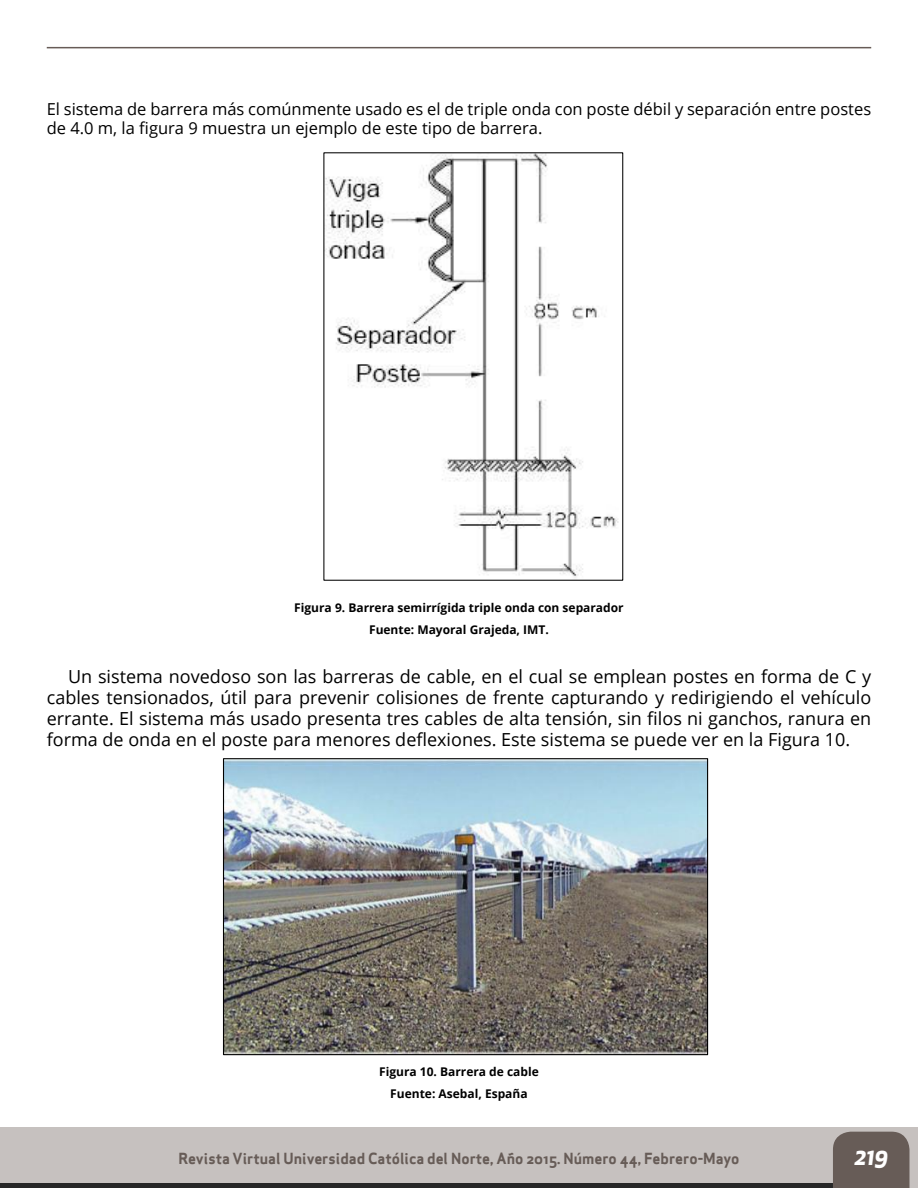
<style>
.page{position:relative;width:918px;height:1188px;background:#fff}
.page>*{position:absolute;margin:0;border:0;box-sizing:border-box;transform-origin:0 0}
.t1{font:italic 700 22.5px "Apex New";color:#fff}
.t2{font:18px/20.7px "Open Sans";color:#000;text-align:justify}
.t3{font:16.5px/19.8px "Open Sans";color:#000}
.t4{font:15px "Apex Sans Bold ST";color:#675c57}
.t5{font:700 12px/22.4px "Open Sans";color:#000;text-align:center}
</style>
<div class="page">
<div style="left:0;top:1128px;width:918px;height:60px;background:#c6c1bf"></div>
<hr style="left:0;top:1184px;width:896px;height:4px;background:#262626">
<div style="left:833px;top:1132px;width:76px;height:56px;background:#675c57"></div>
<hr style="left:47px;top:47px;width:824px;height:1px;background:#675c57">
<img style="left:325px;top:154px;width:294px;height:424px">
<img style="left:225px;top:760px;width:481px;height:293px">
<div style="left:223px;top:758px;width:485px;height:297px;border:1px solid #000"></div>
<p class="t3" style="left:47px;top:98px;width:826px">El sistema de barrera más comúnmente usado es el de triple onda con poste débil y separación entre postes de 4.0 m, la figura 9 muestra un ejemplo de este tipo de barrera.</p>
<p class="t5" style="left:294px;top:596px;width:331px">Figura 9. Barrera semirrígida triple onda con separador<br>Fuente: Mayoral Grajeda, IMT.</p>
<p class="t2" style="left:47px;top:666px;width:826px;text-indent:21px">Un sistema novedoso son las barreras de cable, en el cual se emplean postes en forma de C y cables tensionados, útil para prevenir colisiones de frente capturando y redirigiendo el vehículo errante. El sistema más usado presenta tres cables de alta tensión, sin filos ni ganchos, ranura en forma de onda en el poste para menores deflexiones. Este sistema se puede ver en la Figura 10.</p>
<p class="t5" style="left:379px;top:1060px;width:161px">Figura 10. Barrera de cable<br>Fuente: Asebal, España</p>
<p class="t4" style="left:179px;top:1148px;width:562px">Revista Virtual Universidad Católica del Norte, Año 2015. Número 44, Febrero-Mayo</p>
<p class="t1" style="left:854px;top:1140px;width:36px">219</p>
</div>
